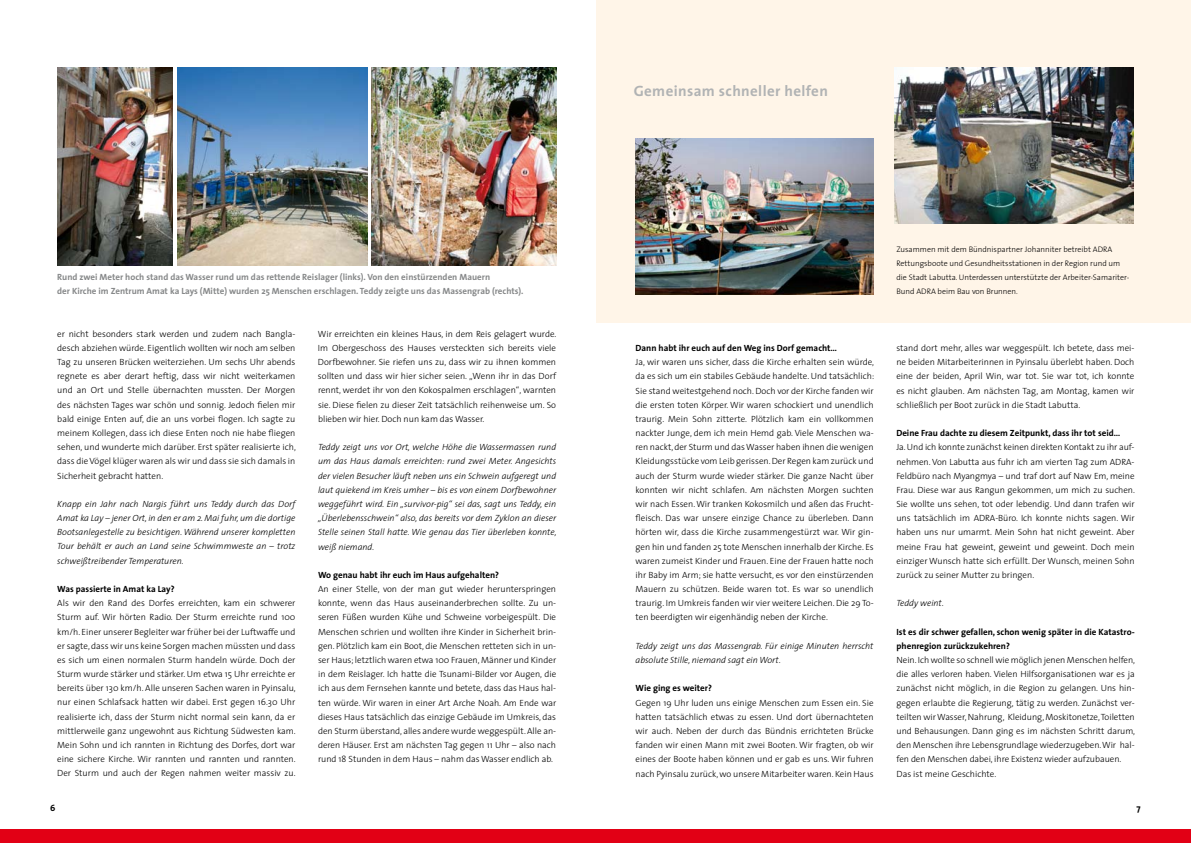
<style>
.page{position:relative;width:1191px;height:843px;background:#fff}
.page>*{position:absolute;margin:0;border:0;box-sizing:border-box;transform-origin:0 0}
.t1{font:700 15px "The Sans";letter-spacing:.025em;color:#b1b3b4}
.t2{font:300 9px/14.2px "The Sans";letter-spacing:-.005em;color:#000;text-align:justify}
.t3{font:italic 300 9px/14.2px "The Sans";color:#000;text-align:justify}
.t4{font:700 9px/14.2px "The Sans";color:#000}
.t5{font:700 9px/14.2px "The Sans";color:#868889}
.t6{font:300 8px/14.2px "The Sans";color:#000}
</style>
<div class="page">
<div style="left:0;top:828px;width:596px;height:14px;background:#e20015"></div>
<div style="left:596px;top:828px;width:595px;height:14px;background:#e20015"></div>
<div style="left:596px;top:0;width:595px;height:322px;background:#fff5e8"></div>
<img style="left:372px;top:68px;width:184px;height:198px">
<img style="left:57px;top:67px;width:115px;height:199px">
<img style="left:894px;top:67px;width:239px;height:156px">
<img style="left:636px;top:138px;width:238px;height:156px">
<img style="left:177px;top:67px;width:190px;height:199px">
<p class="t5" style="left:57px;top:269px;width:468px">Rund zwei Meter hoch stand das Wasser rund um das rettende Reislager (links). Von den einstürzenden Mauern<br>der Kirche im Zentrum Amat ka Lays (Mitte) wurden 25 Menschen erschlagen. Teddy zeigte uns das Massengrab (rechts).</p>
<p class="t2" style="left:57px;top:326px;width:240px">er nicht besonders stark werden und zudem nach Bangla&shy;desch abziehen würde. Eigentlich wollten wir noch am selben Tag zu unseren Brücken weiterziehen. Um sechs Uhr abends regnete es aber derart heftig, dass wir nicht weiterkamen und an Ort und Stelle übernachten mussten. Der Morgen des nächsten Tages war schön und sonnig. Jedoch fielen mir bald einige Enten auf, die an uns vorbei flogen. Ich sagte zu meinem Kollegen, dass ich diese Enten noch nie habe fliegen sehen, und wunderte mich darüber. Erst später realisierte ich, dass dieVögel klüger waren als wir und dass sie sich damals in Sicherheit gebracht hatten.</p>
<p class="t3" style="left:57px;top:496px;width:240px">Knapp ein Jahr nach Nargis führt uns Teddy durch das Dorf Amat ka Lay – jener Ort, in den er am 2. Mai fuhr, um die dortige Bootsanlegestelle zu besichtigen. Während unserer kompletten Tour behält er auch an Land seine Schwimmweste an – trotz schweißtreibender Temperaturen.</p>
<p class="t4" style="left:57px;top:581px;width:119px">Was passierte in Amat ka Lay?</p>
<p class="t2" style="left:57px;top:595px;width:240px">Als wir den Rand des Dorfes erreichten, kam ein schwerer Sturm auf. Wir hörten Radio. Der Sturm erreichte rund 100 km/h. Einer unserer Begleiter war früher bei der Luftwaffe und er sagte, dass wir uns keine Sorgen machen müssten und dass es sich um einen normalen Sturm handeln würde. Doch der Sturm wurde stärker und stärker. Um etwa 15 Uhr erreichte er bereits über 130 km/h. Alle unseren Sachen waren in Pyinsalu, nur einen Schlafsack hatten wir dabei. Erst gegen 16.30 Uhr realisierte ich, dass der Sturm nicht normal sein kann, da er mittlerweile ganz ungewohnt aus Richtung Südwesten kam.<br>Mein Sohn und ich rannten in Richtung des Dorfes, dort war eine sichere Kirche. Wir rannten und rannten und rannten.<br>Der Sturm und auch der Regen nahmen weiter massiv zu.</p>
<p class="t2" style="left:318px;top:326px;width:240px">Wir erreichten ein kleines Haus, in dem Reis gelagert wurde.<br>Im Obergeschoss des Hauses versteckten sich bereits viele Dorfbewohner. Sie riefen uns zu, dass wir zu ihnen kommen sollten und dass wir hier sicher seien. „Wenn ihr in das Dorf rennt, werdet ihr von den Kokospalmen erschlagen“, warnten sie. Diese fielen zu dieser Zeit tatsächlich reihenweise um. So blieben wir hier. Doch nun kam das Wasser.</p>
<p class="t3" style="left:318px;top:439px;width:240px">Teddy zeigt uns vor Ort, welche Höhe die Wassermassen rund um das Haus damals erreichten: rund zwei Meter. Angesichts der vielen Besucher läuft neben uns ein Schwein aufgeregt und laut quiekend im Kreis umher – bis es von einem Dorfbewohner weggeführt wird. Ein „survivor-pig“ sei das, sagt uns Teddy, ein „Überlebensschwein“ also, das bereits vor dem Zyklon an dieser Stelle seinen Stall hatte. Wie genau das Tier überleben konnte, weiß niemand.</p>
<p class="t4" style="left:318px;top:567px;width:183px">Wo genau habt ihr euch im Haus aufgehalten?</p>
<p class="t2" style="left:318px;top:581px;width:240px">An einer Stelle, von der man gut wieder herunterspringen konnte, wenn das Haus auseinanderbrechen sollte. Zu un&shy;seren Füßen wurden Kühe und Schweine vorbeigespült. Die Menschen schrien und wollten ihre Kinder in Sicherheit brin&shy;gen. Plötzlich kam ein Boot, die Menschen retteten sich in un&shy;ser Haus; letztlich waren etwa 100 Frauen,Männer und Kinder in dem Reislager. Ich hatte die Tsunami-Bilder vor Augen, die ich aus dem Fernsehen kannte und betete, dass das Haus hal&shy;ten würde. Wir waren in einer Art Arche Noah. Am Ende war dieses Haus tatsächlich das einzige Gebäude im Umkreis, das den Sturm überstand, alles andere wurde weggespült.Alle an&shy;deren Häuser. Erst am nächsten Tag gegen 11 Uhr – also nach rund 18 Stunden in dem Haus – nahm das Wasser endlich ab.</p>
<h1 class="t1" style="left:634px;top:78px;width:196px">Gemeinsam schneller helfen</h1>
<p class="t4" style="left:635px;top:340px;width:203px">Dann habt ihr euch auf den Weg ins Dorf gemacht…</p>
<p class="t2" style="left:635px;top:354px;width:240px">Ja, wir waren uns sicher, dass die Kirche erhalten sein würde, da es sich um ein stabiles Gebäude handelte. Und tatsächlich:<br>Sie stand weitestgehend noch. Doch vor der Kirche fanden wir die ersten toten Körper. Wir waren schockiert und unendlich traurig. Mein Sohn zitterte. Plötzlich kam ein vollkommen nackter Junge, dem ich mein Hemd gab. Viele Menschen wa&shy;ren nackt,der Sturm und dasWasser haben ihnen die wenigen Kleidungsstücke vom Leib gerissen.Der Regen kam zurück und auch der Sturm wurde wieder stärker. Die ganze Nacht über konnten wir nicht schlafen. Am nächsten Morgen suchten wir nach Essen.Wir tranken Kokosmilch und aßen das Frucht&shy;fleisch. Das war unsere einzige Chance zu überleben. Dann hörten wir, dass die Kirche zusammengestürzt war. Wir gin&shy;gen hin und fanden 25 tote Menschen innerhalb der Kirche. Es waren zumeist Kinder und Frauen. Eine der Frauen hatte noch ihr Baby im Arm; sie hatte versucht, es vor den einstürzenden Mauern zu schützen. Beide waren tot. Es war so unendlich traurig. Im Umkreis fanden wir vier weitere Leichen. Die 29 To&shy;ten beerdigten wir eigenhändig neben der Kirche.</p>
<p class="t3" style="left:635px;top:638px;width:239px">Teddy zeigt uns das Massengrab. Für einige Minuten herrscht absolute Stille, niemand sagt ein Wort.</p>
<p class="t4" style="left:635px;top:681px;width:78px">Wie ging es weiter?</p>
<p class="t2" style="left:635px;top:695px;width:240px">Gegen 19 Uhr luden uns einige Menschen zum Essen ein. Sie hatten tatsächlich etwas zu essen. Und dort übernachteten wir auch. Neben der durch das Bündnis errichteten Brücke fanden wir einen Mann mit zwei Booten. Wir fragten, ob wir eines der Boote haben können und er gab es uns. Wir fuhren nach Pyinsalu zurück,wo unsere Mitarbeiter waren. Kein Haus</p>
<p class="t6" style="left:896px;top:241px;width:234px">Zusammen mit dem Bündnispartner Johanniter betreibt ADRA Rettungsboote und Gesundheitsstationen in der Region rund um die Stadt Labutta. Unterdessen unterstützte der Arbeiter-Samariter-Bund ADRA beim Bau von Brunnen.</p>
<p class="t2" style="left:896px;top:340px;width:240px">stand dort mehr, alles war weggespült. Ich betete, dass mei&shy;ne beiden Mitarbeiterinnen in Pyinsalu überlebt haben. Doch eine der beiden, April Win, war tot. Sie war tot, ich konnte es nicht glauben. Am nächsten Tag, am Montag, kamen wir schließlich per Boot zurück in die Stadt Labutta.</p>
<p class="t4" style="left:896px;top:425px;width:226px">Deine Frau dachte zu diesem Zeitpunkt, dass ihr tot seid…</p>
<p class="t2" style="left:896px;top:440px;width:240px">Ja.Und ich konnte zunächst keinen direkten Kontakt zu ihr auf&shy;nehmen. Von Labutta aus fuhr ich am vierten Tag zum ADRA-Feldbüro nach Myangmya – und traf dort auf Naw Em, meine Frau. Diese war aus Rangun gekommen, um mich zu suchen.<br>Sie wollte uns sehen, tot oder lebendig. Und dann trafen wir uns tatsächlich im ADRA-Büro. Ich konnte nichts sagen. Wir haben uns nur umarmt. Mein Sohn hat nicht geweint. Aber meine Frau hat geweint, geweint und geweint. Doch mein einziger Wunsch hatte sich erfüllt. Der Wunsch, meinen Sohn zurück zu seiner Mutter zu bringen.</p>
<p class="t3" style="left:896px;top:596px;width:49px">Teddy weint.</p>
<p class="t4" style="left:896px;top:624px;width:240px">Ist es dir schwer gefallen, schon wenig später in die Katastro&shy;phenregion zurückzukehren?</p>
<p class="t2" style="left:896px;top:652px;width:240px;text-align:left">Nein. Ich wollte so schnell wie möglich jenen Menschen helfen, die alles verloren haben. Vielen Hilfsorganisationen war es ja zunächst nicht möglich, in die Region zu gelangen. Uns hin&shy;gegen erlaubte die Regierung, tätig zu werden. Zunächst ver&shy;teilten wirWasser, Nahrung, Kleidung,Moskitonetze,Toiletten und Behausungen. Dann ging es im nächsten Schritt darum, den Menschen ihre Lebensgrundlage wiederzugeben.Wir hal&shy;fen den Menschen dabei, ihre Existenz wieder aufzubauen.<br>Das ist meine Geschichte.</p>
<p class="t4" style="left:50px;top:800px;width:7px">6</p>
<p class="t4" style="left:1136px;top:800px;width:6px">7</p>
</div>
